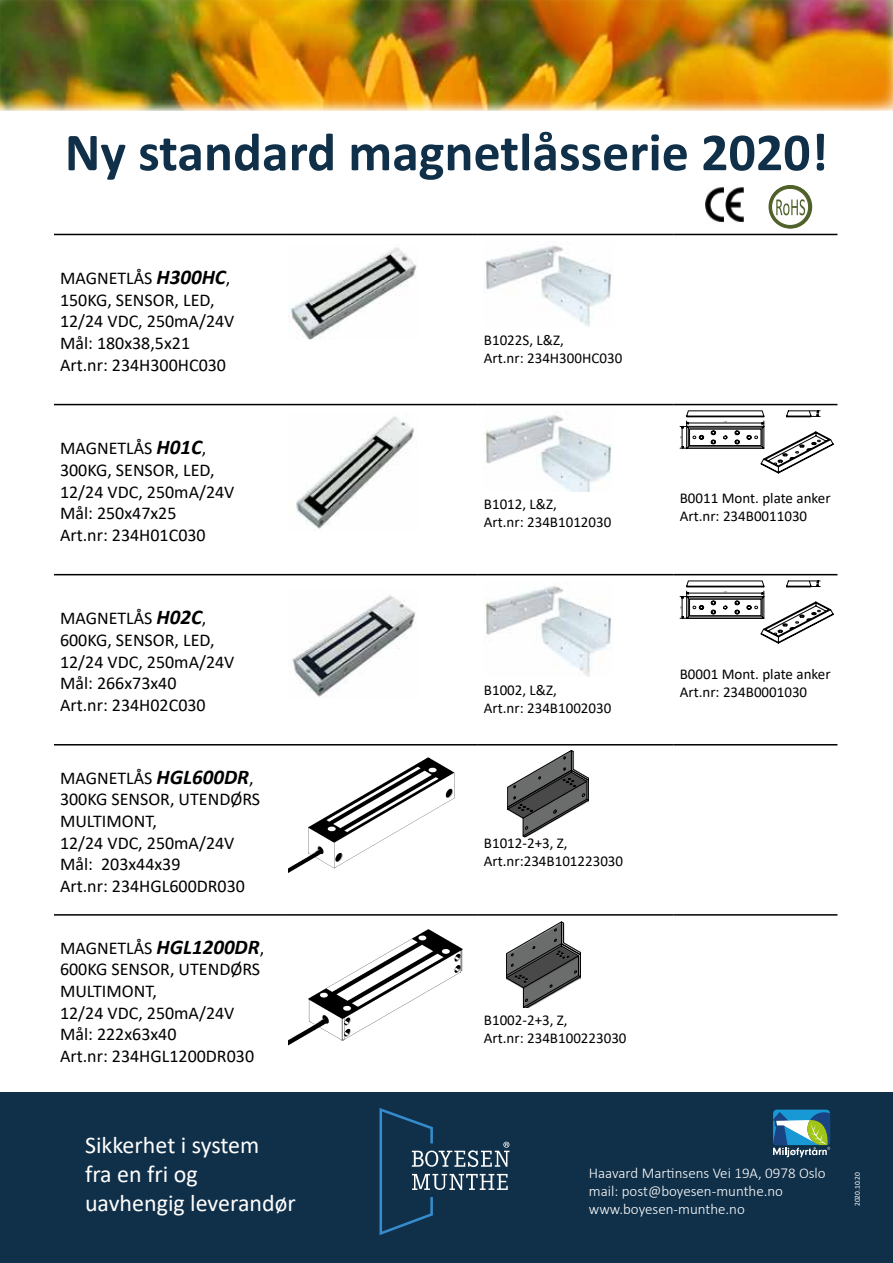
<style>
.page{position:relative;width:893px;height:1263px;background:#fff}
.page>*{position:absolute;margin:0;border:0;box-sizing:border-box;transform-origin:0 0}
.t1{font:700 54px "Calibri";color:#103049}
.t2{font:24px/28.8px "Calibri";color:#fff}
.t3{font:18px/21.6px "Calibri";color:#000}
.t4{font:15px/18px "Calibri";color:#000}
.t5{font:300 15px/18px "Calibri";color:#fff}
.t6{font:7.5px "Calibri";color:#fff}
.s1{font-weight:700;font-style:italic;font-size:21px}
</style>
<div class="page">
<div style="left:0;top:1093px;width:893px;height:170px;background:#103049"></div>
<svg style="left:379px;top:1108px;width:130px;height:127px"></svg>
<svg style="left:773px;top:1109px;width:57px;height:48px;background:#568d99"></svg>
<img style="left:0;top:0;width:893px;height:111px">
<hr style="left:54px;top:234px;width:228px;height:1px;background:#000">
<hr style="left:282px;top:234px;width:196px;height:1px;background:#000">
<hr style="left:478px;top:234px;width:196px;height:1px;background:#000">
<hr style="left:674px;top:234px;width:163px;height:1px;background:#000">
<hr style="left:54px;top:404px;width:228px;height:1px;background:#000">
<hr style="left:282px;top:404px;width:196px;height:1px;background:#000">
<hr style="left:478px;top:404px;width:196px;height:1px;background:#000">
<hr style="left:674px;top:404px;width:163px;height:1px;background:#000">
<hr style="left:54px;top:574px;width:228px;height:1px;background:#000">
<hr style="left:282px;top:574px;width:196px;height:1px;background:#000">
<hr style="left:478px;top:574px;width:196px;height:1px;background:#000">
<hr style="left:674px;top:574px;width:163px;height:1px;background:#000">
<hr style="left:54px;top:744px;width:228px;height:1px;background:#000">
<hr style="left:282px;top:744px;width:196px;height:1px;background:#000">
<hr style="left:478px;top:744px;width:196px;height:1px;background:#000">
<hr style="left:674px;top:744px;width:163px;height:1px;background:#000">
<hr style="left:54px;top:914px;width:228px;height:2px;background:#000">
<hr style="left:282px;top:914px;width:196px;height:2px;background:#000">
<hr style="left:478px;top:914px;width:196px;height:2px;background:#000">
<hr style="left:674px;top:914px;width:163px;height:2px;background:#000">
<img style="left:288px;top:247px;width:130px;height:92px">
<img style="left:484px;top:245px;width:128px;height:82px">
<img style="left:296px;top:416px;width:119px;height:115px">
<img style="left:484px;top:415px;width:128px;height:76px">
<svg style="left:677px;top:403px;width:157px;height:71px"></svg>
<img style="left:290px;top:595px;width:126px;height:102px">
<img style="left:484px;top:586px;width:129px;height:91px">
<svg style="left:677px;top:573px;width:157px;height:71px"></svg>
<img style="left:288px;top:757px;width:167px;height:115px">
<svg style="left:507px;top:751px;width:82px;height:86px"></svg>
<img style="left:288px;top:929px;width:175px;height:116px">
<svg style="left:506px;top:922px;width:75px;height:85px"></svg>
<div style="left:769px;top:185px;width:43px;height:43px;background:#4f6129;border-radius:50%"></div>
<div style="left:768px;top:185px;width:44px;height:44px;border:1px solid #4f6129;border-radius:50%"></div>
<svg style="left:771px;top:188px;width:38px;height:38px"></svg>
<div style="left:771px;top:188px;width:38px;height:38px;border:1px solid #4f6129;border-radius:50%"></div>
<svg style="left:776px;top:199px;width:29px;height:16px"></svg>
<img style="left:706px;top:187px;width:38px;height:36px">
<h1 class="t1" style="left:65px;top:114px;width:765px">Ny standard magnetlåsserie 2020!</h1>
<p class="t3" style="left:60px;top:267px;width:176px">MAGNETLÅS <span class="s1">H300HC</span>,<br>150KG, SENSOR, LED,<br>12/24 VDC, 250mA/24V<br>Mål: 180x38,5x21<br>Art.nr: 234H300HC030</p>
<p class="t3" style="left:60px;top:437px;width:176px">MAGNETLÅS <span class="s1">H01C</span>,<br>300KG, SENSOR, LED,<br>12/24 VDC, 250mA/24V<br>Mål: 250x47x25<br>Art.nr: 234H01C030</p>
<p class="t3" style="left:60px;top:607px;width:176px">MAGNETLÅS <span class="s1">H02C</span>,<br>600KG, SENSOR, LED,<br>12/24 VDC, 250mA/24V<br>Mål: 266x73x40<br>Art.nr: 234H02C030</p>
<p class="t3" style="left:60px;top:766px;width:202px">MAGNETLÅS <span class="s1">HGL600DR</span>,<br>300KG SENSOR, UTENDØRS<br>MULTIMONT,<br>12/24 VDC, 250mA/24V<br>Mål: 203x44x39<br>Art.nr: 234HGL600DR030</p>
<p class="t3" style="left:60px;top:936px;width:206px">MAGNETLÅS <span class="s1">HGL1200DR</span>,<br>600KG SENSOR, UTENDØRS<br>MULTIMONT,<br>12/24 VDC, 250mA/24V<br>Mål: 222x63x40<br>Art.nr: 234HGL1200DR030</p>
<h2 class="t2" style="left:85px;top:1130px;width:212px">Sikkerhet i system<br>fra en fri og uavhengig leverandør</h2>
<p class="t4" style="left:484px;top:331px;width:140px">B1022S, L&amp;Z,<br>Art.nr: 234H300HC030</p>
<p class="t4" style="left:484px;top:495px;width:129px">B1012, L&amp;Z,<br>Art.nr: 234B1012030</p>
<p class="t4" style="left:680px;top:489px;width:152px">B0011 Mont. plate anker<br>Art.nr: 234B0011030</p>
<p class="t4" style="left:484px;top:680px;width:129px">B1002, L&amp;Z,<br>Art.nr: 234B1002030</p>
<p class="t4" style="left:484px;top:833px;width:141px">B1012-2+3, Z,<br>Art.nr:234B101223030</p>
<p class="t4" style="left:680px;top:665px;width:152px">B0001 Mont. plate anker<br>Art.nr: 234B0001030</p>
<p class="t4" style="left:484px;top:1011px;width:144px">B1002-2+3, Z,<br>Art.nr: 234B100223030</p>
<p class="t5" style="left:589px;top:1163px;width:238px">Haavard Martinsens Vei 19A, 0978 Oslo mail: post@boyesen-munthe.no www.boyesen-munthe.no</p>
<p class="t6" style="left:852px;top:1206px;width:36px;rotate:-90deg">2020.10.20</p>
</div>
